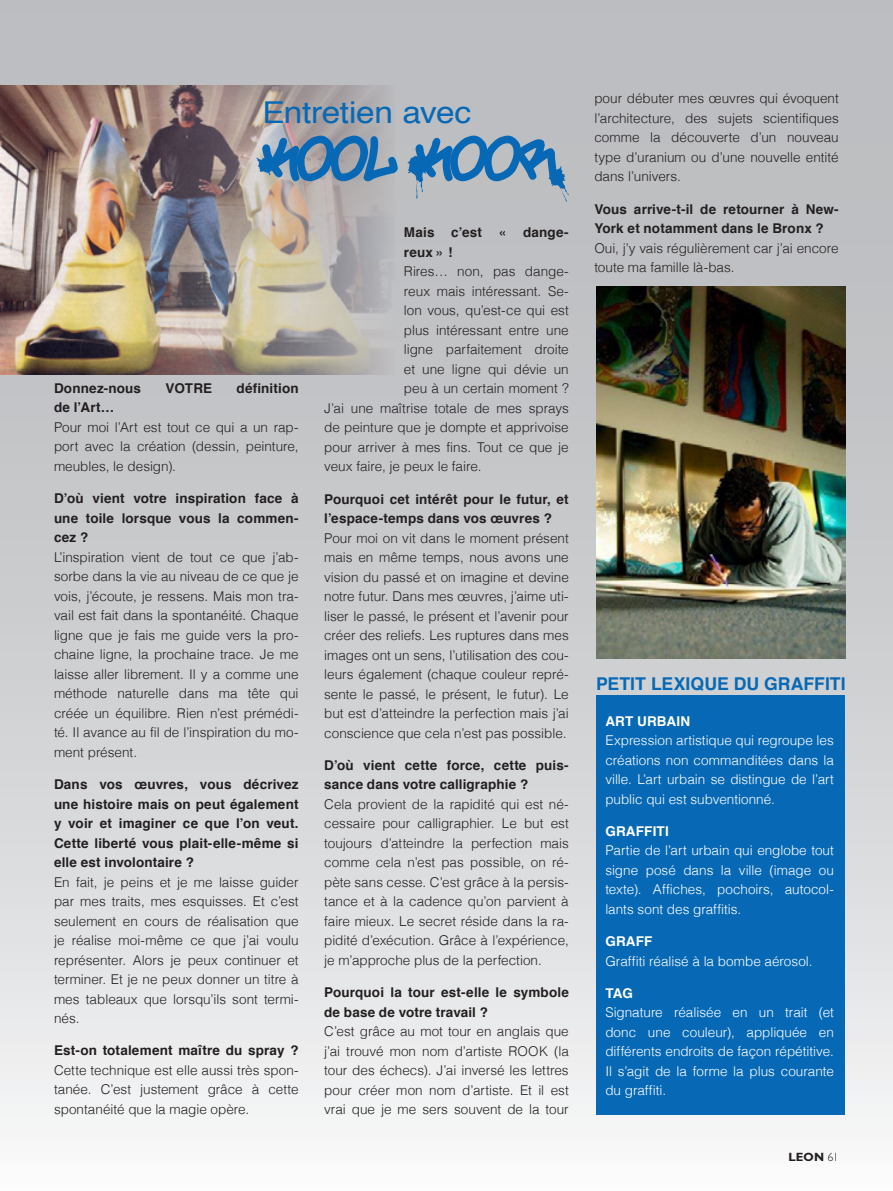
<style>
.page{position:relative;width:893px;height:1191px;background:#fff}
.page>*{position:absolute;margin:0;border:0;box-sizing:border-box;transform-origin:0 0}
.t1{font:95.25px "Amsterdam Graffiti";letter-spacing:.005em;color:#0769b5}
.t2{font:30px "Helvetica";letter-spacing:-.01em;color:#0769b5;scale:1.11 1}
.Texte_courant_Leon{font:700 17.7px "Helvetica";letter-spacing:.005em;color:#0769b5}
.Texte_courant_Leon-2{font:300 13.5px/19.5px "Helvetica";color:#231f20;text-align:justify}
.Texte_courant_Leon-3{font:700 13.5px/19.5px "Helvetica";letter-spacing:.01em;color:#231f20}
.Texte_courant_Leon-4{font:300 13.5px/19.5px "Helvetica";color:#fff;text-align:justify}
.Texte_courant_Leon-5{font:700 13.5px "Helvetica";letter-spacing:.01em;color:#fff}
.t3{font:700 12px "Gill Sans MT Pro";color:#231f20}
.s1{font-weight:700}
.s2{font-weight:300}
</style>
<div class="page">
<div style="left:0;top:0;width:893px;height:1191px;background:linear-gradient(to bottom,#b2b3b6,#eff0f1)"></div>
<img style="left:0;top:85px;width:395px;height:289px">
<svg style="left:407px;top:154px;width:22px;height:45px"></svg>
<svg style="left:548px;top:166px;width:21px;height:36px"></svg>
<svg style="left:255px;top:156px;width:20px;height:19px"></svg>
<div style="left:596px;top:695px;width:249px;height:419px;background:#0769b5"></div>
<img style="left:596px;top:286px;width:250px;height:372px">
<p class="t2" style="left:262px;top:89px;width:190px">Entretien avec</p>
<p class="t1" style="left:266px;top:93px;width:288px">KOOL KOOR</p>
<p class="Texte_courant_Leon-3" style="left:54px;top:378px;width:89px">Donnez-nous</p>
<p class="Texte_courant_Leon-3" style="left:166px;top:378px;width:48px">VOTRE</p>
<p class="Texte_courant_Leon-3" style="left:237px;top:378px;width:64px">définition</p>
<p class="Texte_courant_Leon-3" style="left:54px;top:398px;width:62px">de l’Art…</p>
<p class="Texte_courant_Leon-2" style="left:54px;top:417px;width:246px">Pour moi l’Art est tout ce qui a un rap&shy;port avec la création (dessin, peinture, meubles, le design).</p>
<p class="Texte_courant_Leon-3" style="left:54px;top:489px;width:246px;text-align:justify">D’où vient votre inspiration face à une toile lorsque vous la commen&shy;cez ?</p>
<p class="Texte_courant_Leon-2" style="left:54px;top:546px;width:246px">L’inspiration vient de tout ce que j’ab&shy;sorbe dans la vie au niveau de ce que je vois, j’écoute, je ressens. Mais mon tra&shy;vail est fait dans la spontanéité. Chaque ligne que je fais me guide vers la pro&shy;chaine ligne, la prochaine trace. Je me laisse aller librement. Il y a comme une méthode naturelle dans ma tête qui créée un équilibre. Rien n’est prémédi&shy;té. Il avance au fil de l’inspiration du mo&shy;ment présent.</p>
<p class="Texte_courant_Leon-3" style="left:54px;top:774px;width:246px;text-align:justify">Dans vos œuvres, vous décrivez une histoire mais on peut également y voir et imaginer ce que l’on veut.<br>Cette liberté vous plait-elle-même si elle est involontaire ?</p>
<p class="Texte_courant_Leon-2" style="left:54px;top:871px;width:246px">En fait, je peins et je me laisse guider par mes traits, mes esquisses. Et c’est seulement en cours de réalisation que je réalise moi-même ce que j’ai voulu représenter. Alors je peux continuer et terminer. Et je ne peux donner un titre à mes tableaux que lorsqu’ils sont termi&shy;nés.</p>
<p class="Texte_courant_Leon-2" style="left:54px;top:1040px;width:246px"><span class="s1">Est-on totalement maître du spray ?<br></span>Cette technique est elle aussi très spon&shy;tanée. C’est justement grâce à cette spontanéité que la magie opère.</p>
<p class="Texte_courant_Leon-3" style="left:404px;top:223px;width:166px">Mais c’est « dange&shy;reux » !</p>
<p class="Texte_courant_Leon-2" style="left:404px;top:261px;width:166px">Rires… non, pas dange-</p>
<p class="Texte_courant_Leon-2" style="left:404px;top:280px;width:166px">reux mais intéressant. Se-</p>
<p class="Texte_courant_Leon-2" style="left:404px;top:300px;width:166px">lon vous, qu’est-ce qui est</p>
<p class="Texte_courant_Leon-2" style="left:404px;top:319px;width:166px">plus intéressant entre une</p>
<p class="Texte_courant_Leon-2" style="left:404px;top:339px;width:166px">ligne parfaitement droite</p>
<p class="Texte_courant_Leon-2" style="left:404px;top:358px;width:166px">et une ligne qui dévie un</p>
<p class="Texte_courant_Leon-2" style="left:404px;top:378px;width:166px">peu à un certain moment ?</p>
<p class="Texte_courant_Leon-2" style="left:324px;top:397px;width:246px">J’ai une maîtrise totale de mes sprays</p>
<p class="Texte_courant_Leon-2" style="left:324px;top:417px;width:246px">de peinture que je dompte et apprivoise</p>
<p class="Texte_courant_Leon-2" style="left:324px;top:436px;width:246px">pour arriver à mes fins. Tout ce que je</p>
<p class="Texte_courant_Leon-2" style="left:324px;top:456px;width:159px">veux faire, je peux le faire.</p>
<p class="Texte_courant_Leon-3" style="left:324px;top:489px;width:246px">Pourquoi cet intérêt pour le futur, et l’espace-temps dans vos œuvres ?</p>
<p class="Texte_courant_Leon-2" style="left:324px;top:527px;width:246px">Pour moi on vit dans le moment présent mais en même temps, nous avons une vision du passé et on imagine et devine notre futur. Dans mes œuvres, j’aime uti&shy;liser le passé, le présent et l’avenir pour créer des reliefs. Les ruptures dans mes images ont un sens, l’utilisation des cou&shy;leurs également (chaque couleur repré&shy;sente le passé, le présent, le futur). Le but est d’atteindre la perfection mais j’ai conscience que cela n’est pas possible.</p>
<p class="Texte_courant_Leon-3" style="left:324px;top:755px;width:246px">D’où vient cette force, cette puis&shy;sance dans votre calligraphie ?</p>
<p class="Texte_courant_Leon-2" style="left:324px;top:793px;width:246px">Cela provient de la rapidité qui est né&shy;cessaire pour calligraphier. Le but est toujours d’atteindre la perfection mais comme cela n’est pas possible, on ré&shy;pète sans cesse. C’est grâce à la persis&shy;tance et à la cadence qu’on parvient à faire mieux. Le secret réside dans la ra&shy;pidité d’exécution. Grâce à l’expérience, je m’approche plus de la perfection.</p>
<p class="Texte_courant_Leon-3" style="left:324px;top:983px;width:246px">Pourquoi la tour est-elle le symbole de base de votre travail ?</p>
<p class="Texte_courant_Leon-2" style="left:324px;top:1021px;width:246px">C’est grâce au mot tour en anglais que j’ai trouvé mon nom d’artiste ROOK (la tour des échecs). J’ai inversé les lettres pour créer mon nom d’artiste. Et il est vrai que je me sers souvent de la tour</p>
<p class="Texte_courant_Leon-2" style="left:594px;top:88px;width:246px">pour débuter mes œuvres qui évoquent l’architecture, des sujets scientifiques comme la découverte d’un nouveau type d’uranium ou d’une nouvelle entité dans l’univers.</p>
<p class="Texte_courant_Leon-3" style="left:594px;top:199px;width:246px">Vous arrive-t-il de retourner à New-<br>York et notamment dans le Bronx ?</p>
<p class="Texte_courant_Leon-2" style="left:594px;top:237px;width:246px">Oui, j’y vais régulièrement car j’ai encore toute ma famille là-bas.</p>
<p class="Texte_courant_Leon" style="left:596px;top:669px;width:251px">PETIT LEXIQUE DU GRAFFITI</p>
<p class="Texte_courant_Leon-5" style="left:605px;top:710px;width:86px">ART URBAIN</p>
<p class="Texte_courant_Leon-4" style="left:605px;top:730px;width:230px">Expression artistique qui regroupe les créations non commanditées dans la ville. L’art urbain se distingue de l’art public qui est subventionné.</p>
<p class="Texte_courant_Leon-5" style="left:605px;top:820px;width:65px">GRAFFITI</p>
<p class="Texte_courant_Leon-4" style="left:605px;top:840px;width:230px">Partie de l’art urbain qui englobe tout signe posé dans la ville (image ou texte). Affiches, pochoirs, autocol&shy;lants sont des graffitis.</p>
<p class="Texte_courant_Leon-5" style="left:605px;top:930px;width:49px">GRAFF</p>
<p class="Texte_courant_Leon-4" style="left:605px;top:950px;width:209px">Graffiti réalisé à la bombe aérosol.</p>
<p class="Texte_courant_Leon-5" style="left:605px;top:982px;width:29px">TAG</p>
<p class="Texte_courant_Leon-4" style="left:605px;top:1002px;width:230px">Signature réalisée en un trait (et donc une couleur), appliquée en différents endroits de façon répétitive.<br>Il s’agit de la forme la plus courante du graffiti.</p>
<p class="t3" style="left:788px;top:1149px;width:52px">LEON <span class="s2">61</span></p>
</div>
